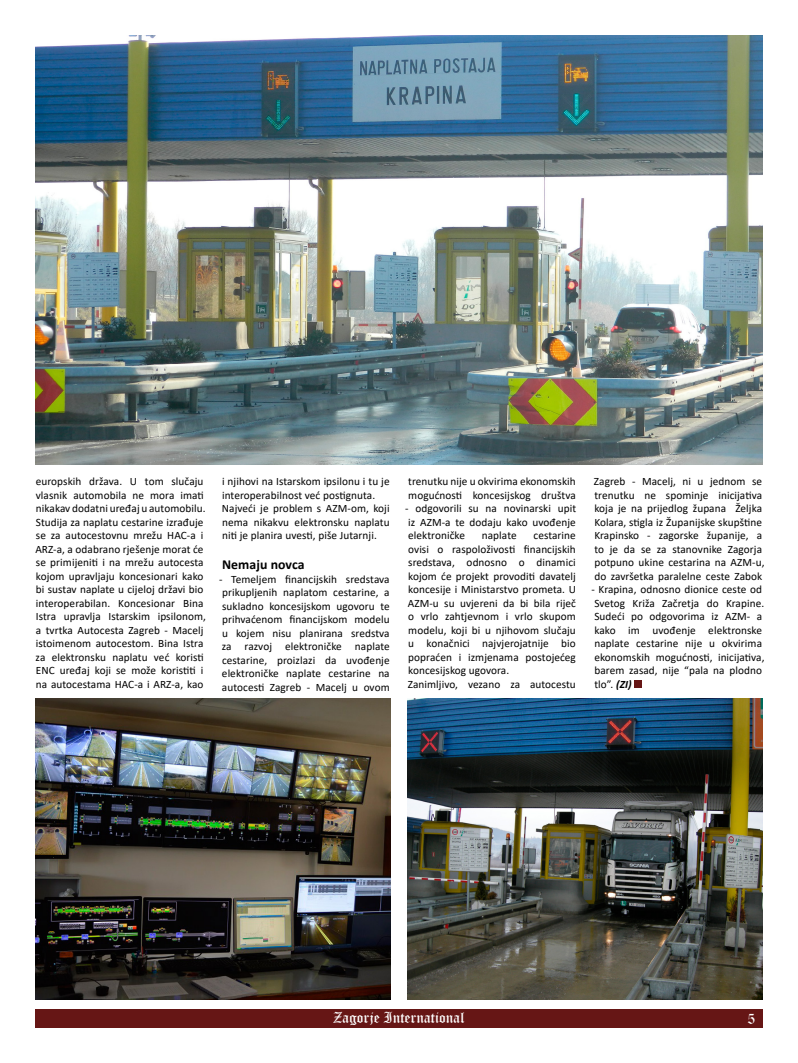
<style>
.page{position:relative;width:798px;height:1063px;background:#fff}
.page>*{position:absolute;margin:0;border:0;box-sizing:border-box;transform-origin:0 0}
.t1{font:15px "Old English Text";color:#fff}
.t2{font:700 13.75px "Calibri";letter-spacing:.005em;color:#000}
.t3{font:11.25px/13.5px "Calibri";letter-spacing:.005em;color:#000}
.s1{font-weight:700;font-style:italic}
</style>
<div class="page">
<div style="left:35px;top:1009px;width:727px;height:19px;background:#661615"></div>
<div style="left:634px;top:680px;width:7px;height:8px;background:#661615"></div>
<img style="left:35px;top:35px;width:727px;height:430px">
<img style="left:35px;top:699px;width:355px;height:300px">
<img style="left:407px;top:699px;width:355px;height:300px">
<p class="t3" style="left:35px;top:474px;width:172px">europskih država. U tom slučaju vlasnik automobila ne mora imati nikakav dodatni uređaj u automobilu.<br>Studija za naplatu cestarine izrađuje se za autocestovnu mrežu HAC-a i ARZ-a, a odabrano rješenje morat će se primijeniti i na mrežu autocesta kojom upravljaju koncesionari kako bi sustav naplate u cijeloj državi bio interoperabilan. Koncesionar Bina Istra upravlja Istarskim ipsilonom, a tvrtka Autocesta Zagreb - Macelj istoimenom autocestom. Bina Istra za elektronsku naplatu već koristi ENC uređaj koji se može koristiti i na autocestama HAC-a i ARZ-a, kao</p>
<p class="t3" style="left:222px;top:474px;width:169px">i njihovi na Istarskom ipsilonu i tu je interoperabilnost već postignuta.<br>Najveći je problem s AZM-om, koji nema nikakvu elektronsku naplatu niti je planira uvesti, piše Jutarnji.</p>
<p class="t2" style="left:222px;top:555px;width:84px">Nemaju novca</p>
<p class="t3" style="left:219px;top:572px;width:172px;text-align:justify">- Temeljem financijskih sredstava prikupljenih naplatom cestarine, a sukladno koncesijskom ugovoru te prihvaćenom financijskom modelu u kojem nisu planirana sredstva za razvoj elektroničke naplate cestarine, proizlazi da uvođenje elektroničke naplate cestarine na autocesti Zagreb - Macelj u ovom</p>
<p class="t3" style="left:408px;top:474px;width:169px">trenutku nije u okvirima ekonomskih mogućnosti koncesijskog društva</p>
<p class="t3" style="left:405px;top:501px;width:172px;text-align:justify">- odgovorili su na novinarski upit iz AZM-a te dodaju kako uvođenje elektroničke</p>
<p class="t3" style="left:481px;top:528px;width:36px">naplate</p>
<p class="t3" style="left:407px;top:528px;width:170px;text-indent:126px">cestarine ovisi o raspoloživosti financijskih sredstava, odnosno o dinamici kojom će projekt provoditi davatelj koncesije i Ministarstvo prometa. U<br>AZM-u su uvjereni da bi bila riječ o vrlo zahtjevnom i vrlo skupom modelu, koji bi u njihovom slučaju u konačnici najvjerojatnije bio popraćen i izmjenama postojećeg koncesijskog ugovora.<br>Zanimljivo, vezano za autocestu</p>
<p class="t3" style="left:593px;top:474px;width:172px">Zagreb - Macelj, ni u jednom se trenutku ne spominje inicijativa koja je na prijedlog župana Željka Kolara, stigla iz Županijske skupštine Krapinsko - zagorske županije, a to je da se za stanovnike Zagorja potpuno ukine cestarina na AZM-u, do završetka paralelne ceste Zabok</p>
<p class="t3" style="left:591px;top:582px;width:175px">- Krapina, odnosno dionice ceste od<br>Svetog Križa Začretja do Krapine.<br>Sudeći po odgovorima iz AZM- a kako im uvođenje elektronske naplate cestarine nije u okvirima ekonomskih mogućnosti, inicijativa, barem zasad, nije “pala na plodno tlo”. <span class="s1">(ZI)</span></p>
<h1 class="t1" style="left:333px;top:1008px;width:133px">Zagorje International</h1>
<h1 class="t1" style="left:747px;top:1009px;width:9px">5</h1>
</div>
